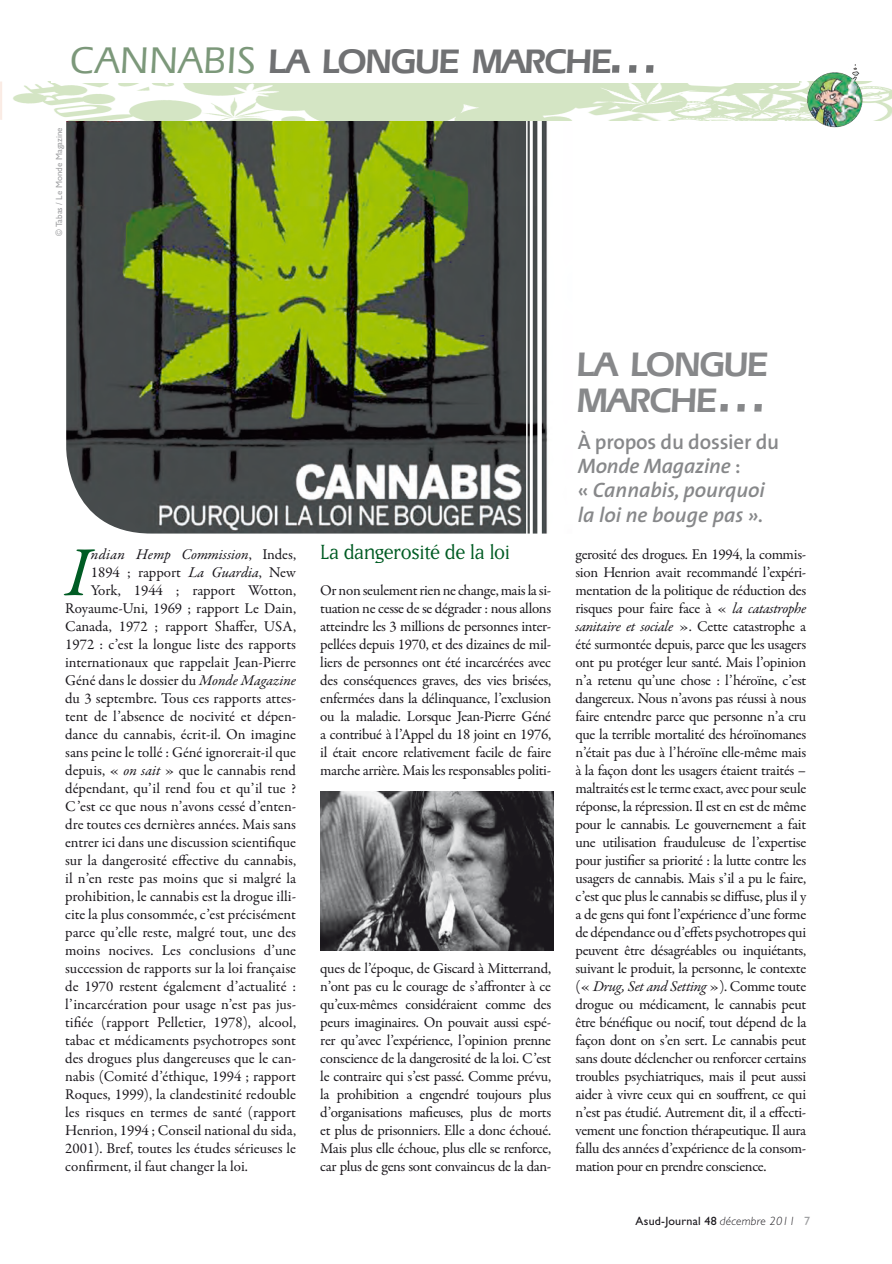
<style>
.page{position:relative;width:892px;height:1264px;background:#fff}
.page>*{position:absolute;margin:0;border:0;box-sizing:border-box;transform-origin:0 0}
.t1{font:italic 70.65px "Garamond Premr Pro";color:#005c24}
.t2{font:600 35.7px "Eras IT Cby BT";letter-spacing:-.035em;color:#707173}
.t3{font:600 35.7px/36px "Eras IT Cby BT";letter-spacing:-.035em;color:#87888a}
.t4{font:24px "Matrix";letter-spacing:-.02em;color:#005c24}
.t5{font:italic 600 21px/24px "The Sans";color:#87888a}
.t6{font:15px/18px "Garamond Premr Pro";letter-spacing:-.005em;color:#1a171c;text-align:justify}
.t7{font:italic 15px "Garamond Premr Pro";color:#1a171c}
.t8{font:12px "Gill Sans";letter-spacing:.02em;color:#1a171c}
.t9{font:9px "AA Gill Sans";color:#a1a2a4}
.s1{font-weight:500;font-size:39px;color:#7c987a}
.s2{font-size:51px}
.s3{font-style:normal}
.s4{font-style:italic}
.s5{font-weight:300;font-style:italic}
.s6{color:#9d9ea0}
</style>
<div class="page">
<img style="left:66px;top:120px;width:506px;height:413px">
<hr style="left:526px;top:112px;width:2px;height:422px;background:#fff">
<hr style="left:530px;top:112px;width:3px;height:422px;background:#fff">
<div style="left:537px;top:112px;width:5px;height:422px;background:#fff"></div>
<img style="left:0;top:81px;width:892px;height:39px">
<img style="left:805px;top:64px;width:58px;height:63px">
<div style="left:52px;top:0;width:746px;height:83px;background:#fff"></div>
<img style="left:320px;top:791px;width:234px;height:159px">
<h2 class="t2" style="left:70px;top:39px;width:590px"><span class="s1">CANNABIS</span> LA LONGUE MARCHE<span class="s2">…</span></h2>
<p class="t9" style="left:54px;top:236px;width:110px;rotate:-90deg">© Tabas / Le Monde Magazine</p>
<p class="t7" style="left:91px;top:545px;width:207px">ndian Hemp Commission<span class="s3">, Indes,</span></p>
<p class="t6" style="left:91px;top:563px;width:207px">1894 ; rapport <span class="s4">La Guardia</span>, New</p>
<p class="t6" style="left:91px;top:581px;width:207px">York, 1944 ; rapport Wotton,</p>
<p class="t6" style="left:65px;top:599px;width:232px">Royaume-Uni, 1969 ; rapport Le Dain,</p>
<p class="t6" style="left:65px;top:617px;width:232px">Canada, 1972 ; rapport Shaffer, USA,</p>
<p class="t6" style="left:65px;top:635px;width:232px">1972 : c’est la longue liste des rapports</p>
<p class="t6" style="left:65px;top:653px;width:232px">internationaux que rappelait Jean-Pierre</p>
<p class="t6" style="left:65px;top:671px;width:232px">Géné dans le dossier du <span class="s4">Monde Magazine</span></p>
<p class="t6" style="left:65px;top:689px;width:232px">du 3 septembre. Tous ces rapports attes-</p>
<p class="t6" style="left:65px;top:707px;width:232px">tent de l’absence de nocivité et dépen-</p>
<p class="t6" style="left:65px;top:725px;width:232px">dance du cannabis, écrit-il. On imagine</p>
<p class="t6" style="left:65px;top:743px;width:232px">sans peine le tollé : Géné ignorerait-il que</p>
<p class="t6" style="left:65px;top:761px;width:232px">depuis, « <span class="s4">on sait</span> » que le cannabis rend</p>
<p class="t6" style="left:65px;top:779px;width:232px">dépendant, qu’il rend fou et qu’il tue ?</p>
<p class="t6" style="left:65px;top:797px;width:232px">C’est ce que nous n’avons cessé d’enten-</p>
<p class="t6" style="left:65px;top:815px;width:232px">dre toutes ces dernières années. Mais sans</p>
<p class="t6" style="left:65px;top:833px;width:232px">entrer ici dans une discussion scientifique</p>
<p class="t6" style="left:65px;top:851px;width:232px">sur la dangerosité effective du cannabis,</p>
<p class="t6" style="left:65px;top:869px;width:232px">il n’en reste pas moins que si malgré la</p>
<p class="t6" style="left:65px;top:887px;width:232px">prohibition, le cannabis est la drogue illi-</p>
<p class="t6" style="left:65px;top:905px;width:232px">cite la plus consommée, c’est précisément</p>
<p class="t6" style="left:65px;top:923px;width:232px">parce qu’elle reste, malgré tout, une des</p>
<p class="t6" style="left:65px;top:941px;width:232px">moins nocives. Les conclusions d’une</p>
<p class="t6" style="left:65px;top:959px;width:232px">succession de rapports sur la loi française</p>
<p class="t6" style="left:65px;top:977px;width:232px">de 1970 restent également d’actualité :</p>
<p class="t6" style="left:65px;top:995px;width:232px">l’incarcération pour usage n’est pas jus-</p>
<p class="t6" style="left:65px;top:1013px;width:232px">tifiée (rapport Pelletier, 1978), alcool,</p>
<p class="t6" style="left:65px;top:1031px;width:232px">tabac et médicaments psychotropes sont</p>
<p class="t6" style="left:65px;top:1049px;width:232px">des drogues plus dangereuses que le can-</p>
<p class="t6" style="left:65px;top:1067px;width:232px">nabis (Comité d’éthique, 1994 ; rapport</p>
<p class="t6" style="left:65px;top:1085px;width:232px">Roques, 1999), la clandestinité redouble</p>
<p class="t6" style="left:65px;top:1103px;width:232px">les risques en termes de santé (rapport</p>
<p class="t6" style="left:65px;top:1121px;width:232px">Henrion, 1994 ; Conseil national du sida,</p>
<p class="t6" style="left:65px;top:1139px;width:232px">2001). Bref, toutes les études sérieuses le</p>
<p class="t6" style="left:65px;top:1157px;width:184px">confirment, il faut changer la loi.</p>
<h1 class="t1" style="left:65px;top:528px;width:26px">I</h1>
<h3 class="t4" style="left:320px;top:540px;width:191px">La dangerosité de la loi</h3>
<p class="t6" style="left:320px;top:581px;width:232px">Or non seulement rien ne change, mais la si&shy;tuation ne cesse de se dégrader : nous allons atteindre les 3 millions de personnes inter&shy;pellées depuis 1970, et des dizaines de mil&shy;liers de personnes ont été incarcérées avec des conséquences graves, des vies brisées, enfermées dans la délinquance, l’exclusion ou la maladie. Lorsque Jean-Pierre Géné a contribué à l’Appel du 18 joint en 1976, il était encore relativement facile de faire marche arrière. Mais les responsables politi-</p>
<p class="t6" style="left:320px;top:959px;width:232px">ques de l’époque, de Giscard à Mitterrand, n’ont pas eu le courage de s’affronter à ce qu’eux-mêmes considéraient comme des peurs imaginaires. On pouvait aussi espé&shy;rer qu’avec l’expérience, l’opinion prenne conscience de la dangerosité de la loi. C’est le contraire qui s’est passé. Comme prévu, la prohibition a engendré toujours plus d’organisations mafieuses, plus de morts et plus de prisonniers. Elle a donc échoué.<br>Mais plus elle échoue, plus elle se renforce, car plus de gens sont convaincus de la dan-</p>
<h2 class="t3" style="left:577px;top:345px;width:192px">LA LONGUE<br>MARCHE<span class="s2">…</span></h2>
<h3 class="t5" style="left:578px;top:430px;width:203px"><span class="s3">À propos du dossier du<br></span>Monde Magazine <span class="s3">:<br>«</span> Cannabis, pourquoi la loi ne bouge pas ».</h3>
<p class="t6" style="left:575px;top:545px;width:232px">gerosité des drogues. En 1994, la commis&shy;sion Henrion avait recommandé l’expéri&shy;mentation de la politique de réduction des risques pour faire face à « <span class="s4">la catastrophe sanitaire et sociale</span> ». Cette catastrophe a été surmontée depuis, parce que les usagers ont pu protéger leur santé. Mais l’opinion n’a retenu qu’une chose : l’héroïne, c’est dangereux. Nous n’avons pas réussi à nous faire entendre parce que personne n’a cru que la terrible mortalité des héroïnomanes n’était pas due à l’héroïne elle-même mais à la façon dont les usagers étaient traités – maltraités est le terme exact, avec pour seule réponse, la répression. Il est en est de même pour le cannabis. Le gouvernement a fait une utilisation frauduleuse de l’expertise pour justifier sa priorité : la lutte contre les usagers de cannabis. Mais s’il a pu le faire, c’est que plus le cannabis se diffuse, plus il y a de gens qui font l’expérience d’une forme de dépendance ou d’effets psychotropes qui peuvent être désagréables ou inquiétants, suivant le produit, la personne, le contexte (« <span class="s4">Drug, Set and Setting</span> »). Comme toute drogue ou médicament, le cannabis peut être bénéfique ou nocif, tout dépend de la façon dont on s’en sert. Le cannabis peut sans doute déclencher ou renforcer certains troubles psychiatriques, mais il peut aussi aider à vivre ceux qui en souffrent, ce qui n’est pas étudié. Autrement dit, il a effecti&shy;vement une fonction thérapeutique. Il aura fallu des années d’expérience de la consom&shy;mation pour en prendre conscience.</p>
<p class="t8" style="left:636px;top:1214px;width:176px">Asud-Journal 48 <span class="s5">décembre 2011</span> <span class="s6">7</span></p>
</div>
